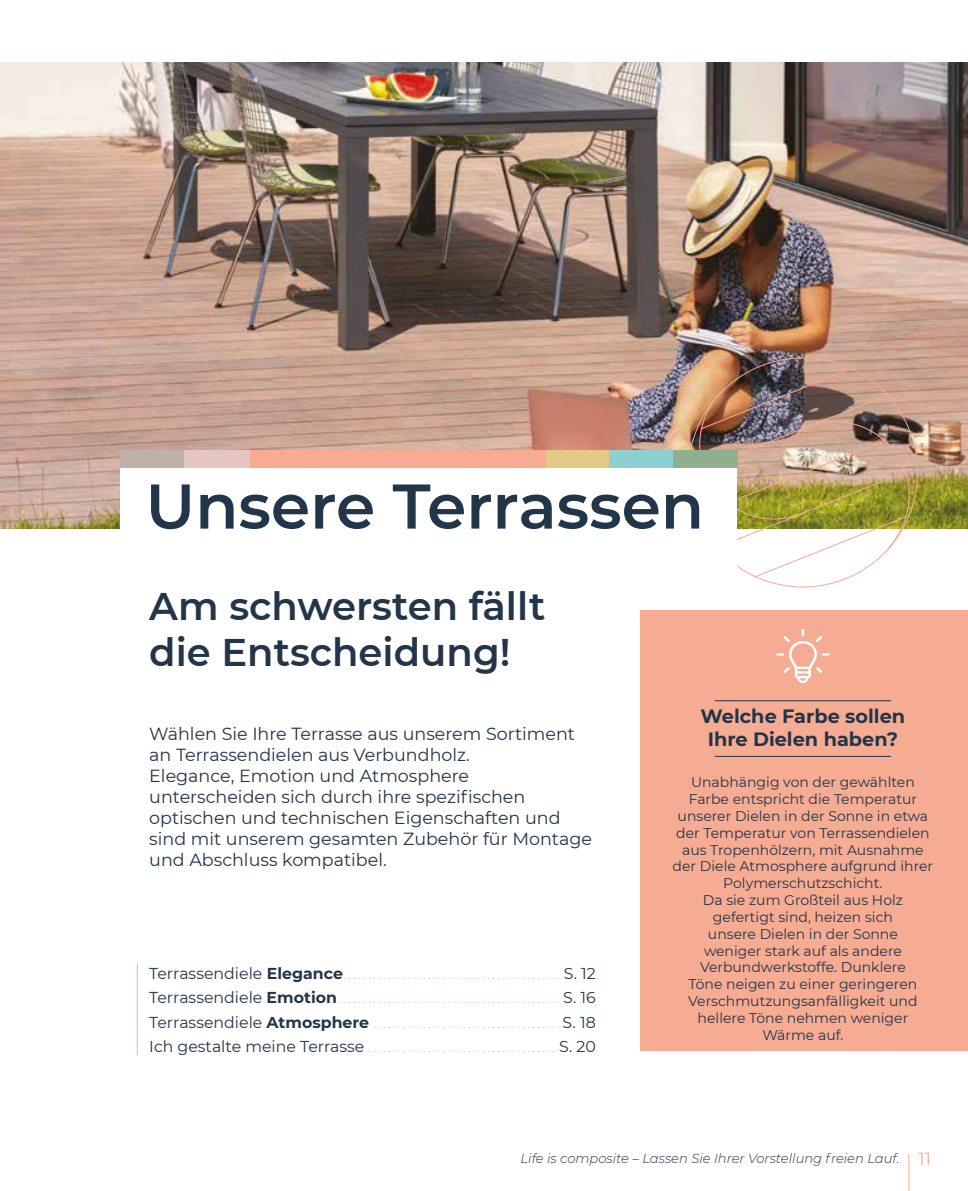
<style>
.page{position:relative;width:968px;height:1191px;background:#fff}
.page>*{position:absolute;margin:0;border:0;box-sizing:border-box;transform-origin:0 0}
.t1{font:600 63px "Montserrat";color:#233549}
.t2{font:600 38.5px/46.2px "Montserrat";color:#233549}
.t3{font:700 19.25px/23.1px "Montserrat";color:#233549;text-align:center}
.t4{font:17.5px/21px "Montserrat";color:#233549}
.t5{font:14px/16.8px "Montserrat";color:#233549;text-align:center}
.t6{font:italic 300 13.12px "Montserrat";color:#233549}
.t7{font:10.5px "Montserrat";color:#f6ab93}
.s1{font-size:15.75px;color:#233549}
.s2{font-weight:700;font-size:15.75px;color:#233549}
.s3{font-weight:400;font-style:normal;font-size:17.5px;color:#f6ab93}
</style>
<div class="page">
<hr style="left:908px;top:1154px;width:1px;height:37px;background:#f6ab93">
<div style="left:640px;top:610px;width:327px;height:440px;background:#f6ab93"></div>
<img style="left:0;top:62px;width:967px;height:466px">
<hr style="left:137px;top:963px;width:1px;height:92px;background:#f6ab93">
<svg style="left:776px;top:629px;width:53px;height:54px"></svg>
<hr style="left:714px;top:756px;width:176px;height:1px;background:#233549">
<hr style="left:714px;top:700px;width:176px;height:1px;background:#233549">
<img style="left:687px;top:357px;width:231px;height:231px">
<div style="left:121px;top:467px;width:616px;height:102px;background:#fff"></div>
<div style="left:121px;top:450px;width:63px;height:17px;background:#bfb1a9"></div>
<div style="left:184px;top:450px;width:67px;height:17px;background:#e4c5c4"></div>
<div style="left:251px;top:450px;width:295px;height:17px;background:#f6ab93"></div>
<div style="left:546px;top:450px;width:63px;height:17px;background:#e3c986"></div>
<div style="left:609px;top:450px;width:63px;height:17px;background:#8ecfd2"></div>
<div style="left:672px;top:450px;width:65px;height:17px;background:#91ae8f"></div>
<h1 class="t1" style="left:145px;top:461px;width:560px">Unsere Terrassen</h1>
<h2 class="t2" style="left:149px;top:581px;width:397px">Am schwersten fällt die Entscheidung!</h2>
<p class="t4" style="left:149px;top:722px;width:444px">Wählen Sie Ihre Terrasse aus unserem Sortiment an Terrassendielen aus Verbundholz.<br>Elegance, Emotion und Atmosphere unterscheiden sich durch ihre spezifischen optischen und technischen Eigenschaften und sind mit unserem gesamten Zubehör für Montage und Abschluss kompatibel.</p>
<p class="t7" style="left:149px;top:967px;width:448px"><span class="s1">Terrassendiele</span> <span class="s2">Elegance</span> . . . . . . . . . . . . . . . . . . . . . . . . . . . . . . . . . . . . . . . . . . . . <span class="s1">S. 12</span></p>
<p class="t7" style="left:149px;top:992px;width:448px"><span class="s1">Terrassendiele</span> <span class="s2">Emotion</span> . . . . . . . . . . . . . . . . . . . . . . . . . . . . . . . . . . . . . . . . . . . . . <span class="s1">S. 16</span></p>
<p class="t7" style="left:149px;top:1016px;width:448px"><span class="s1">Terrassendiele</span> <span class="s2">Atmosphere</span> . . . . . . . . . . . . . . . . . . . . . . . . . . . . . . . . . . . . . . <span class="s1">S. 18</span></p>
<p class="t7" style="left:149px;top:1041px;width:448px"><span class="s1">Ich gestalte meine Terrasse</span> . . . . . . . . . . . . . . . . . . . . . . . . . . . . . . . . . . . . . . <span class="s1">S. 20</span></p>
<h3 class="t3" style="left:700px;top:703px;width:206px">Welche Farbe sollen<br>Ihre Dielen haben?</h3>
<p class="t5" style="left:672px;top:773px;width:262px">Unabhängig von der gewählten<br>Farbe entspricht die Temperatur unserer Dielen in der Sonne in etwa der Temperatur von Terrassendielen aus Tropenhölzern, mit Ausnahme der Diele Atmosphere aufgrund ihrer<br>Polymerschutzschicht.<br>Da sie zum Großteil aus Holz gefertigt sind, heizen sich<br>unsere Dielen in der Sonne<br>weniger stark auf als andere<br>Verbundwerkstoffe. Dunklere<br>Töne neigen zu einer geringeren<br>Verschmutzungsanfälligkeit und hellere Töne nehmen weniger<br>Wärme auf.</p>
<p class="t6" style="left:520px;top:1149px;width:412px">Life is composite – Lassen Sie Ihrer Vorstellung freien Lauf. <span class="s3">11</span></p>
</div>
